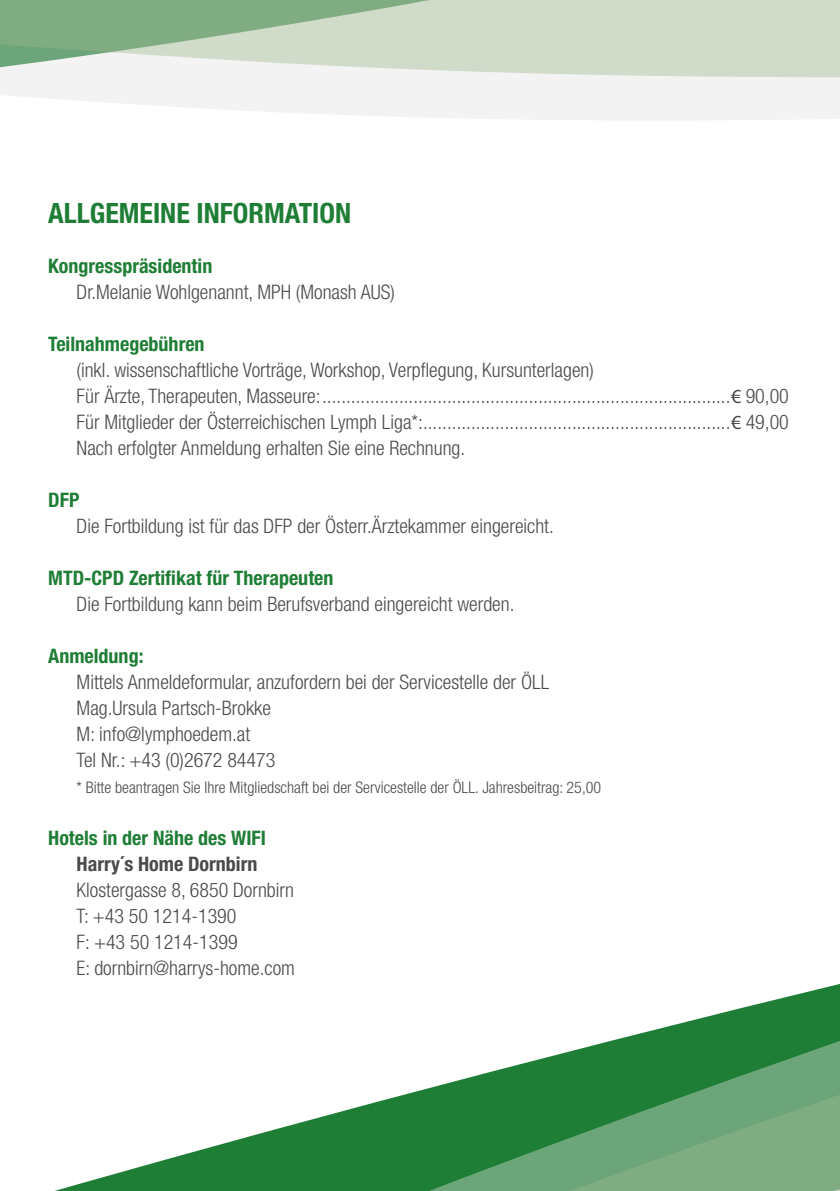
<style>
.page{position:relative;width:840px;height:1191px;background:#fff}
.page>*{position:absolute;margin:0;border:0;box-sizing:border-box;transform-origin:0 0}
.t1{font:700 condensed 28px "Helvetica Neue";color:#1f7e35}
.t2{font:300 condensed 20px/26px "Helvetica Neue";color:#4a4a49}
.t3{font:700 condensed 20px "Helvetica Neue";color:#1f7e35}
.t4{font:700 condensed 20px "Helvetica Neue";color:#4a4a49}
.t5{font:300 condensed 16px "Helvetica Neue";color:#4a4a49}
.s1{font-family:"Myriad Pro";font-weight:400;font-stretch:normal}
</style>
<div class="page">
<svg style="left:55px;top:984px;width:784px;height:207px"></svg>
<svg style="left:208px;top:108px;width:631px;height:12px;fill:#f3f3f3"></svg>
<svg style="left:0;top:0;width:839px;height:108px;fill:#d1dbca"></svg>
<h1 class="t1" style="left:48px;top:196px;width:304px">ALLGEMEINE INFORMATION</h1>
<p class="t3" style="left:48px;top:254px;width:165px">Kongresspräsidentin</p>
<p class="t2" style="left:77px;top:279px;width:320px">Dr.Melanie Wohlgenannt, MPH (Monash AUS)</p>
<p class="t3" style="left:48px;top:332px;width:158px">Teilnahmegebühren</p>
<p class="t2" style="left:77px;top:357px;width:518px">(inkl. wissenschaftliche Vorträge, Workshop, Verpflegung, Kursunterlagen)<br>Für Ärzte, Therapeuten, Masseure:</p>
<p class="t2" style="left:730px;top:383px;width:59px"><span class="s1">€</span> 90,00</p>
<p class="t2" style="left:77px;top:409px;width:348px">Für Mitglieder der Österreichischen Lymph Liga*:</p>
<p class="t2" style="left:730px;top:409px;width:59px"><span class="s1">€</span> 49,00</p>
<p class="t2" style="left:77px;top:435px;width:390px">Nach erfolgter Anmeldung erhalten Sie eine Rechnung.</p>
<p class="t3" style="left:48px;top:488px;width:33px">DFP</p>
<p class="t2" style="left:77px;top:513px;width:478px">Die Fortbildung ist für das DFP der Österr.Ärztekammer eingereicht.</p>
<p class="t3" style="left:48px;top:566px;width:286px">MTD-CPD Zertifikat für Therapeuten</p>
<p class="t2" style="left:77px;top:591px;width:439px">Die Fortbildung kann beim Berufsverband eingereicht werden.</p>
<p class="t3" style="left:48px;top:644px;width:97px">Anmeldung:</p>
<p class="t2" style="left:77px;top:669px;width:474px">Mittels Anmeldeformular, anzufordern bei der Servicestelle der ÖLL Mag.Ursula Partsch-Brokke<br>M: info@lymphoedem.at<br>Tel Nr.: +43 (0)2672 84473</p>
<p class="t5" style="left:77px;top:778px;width:526px">* Bitte beantragen Sie Ihre Mitgliedschaft bei der Servicestelle der ÖLL. Jahresbeitrag: 25,00</p>
<p class="t3" style="left:48px;top:826px;width:219px">Hotels in der Nähe des WIFI</p>
<p class="t4" style="left:77px;top:852px;width:182px">Harry´s Home Dornbirn</p>
<p class="t2" style="left:77px;top:877px;width:220px">Klostergasse 8, 6850 Dornbirn<br>T: +43 50 1214-1390<br>F: +43 50 1214-1399<br>E: dornbirn@harrys-home.com</p>
</div>
